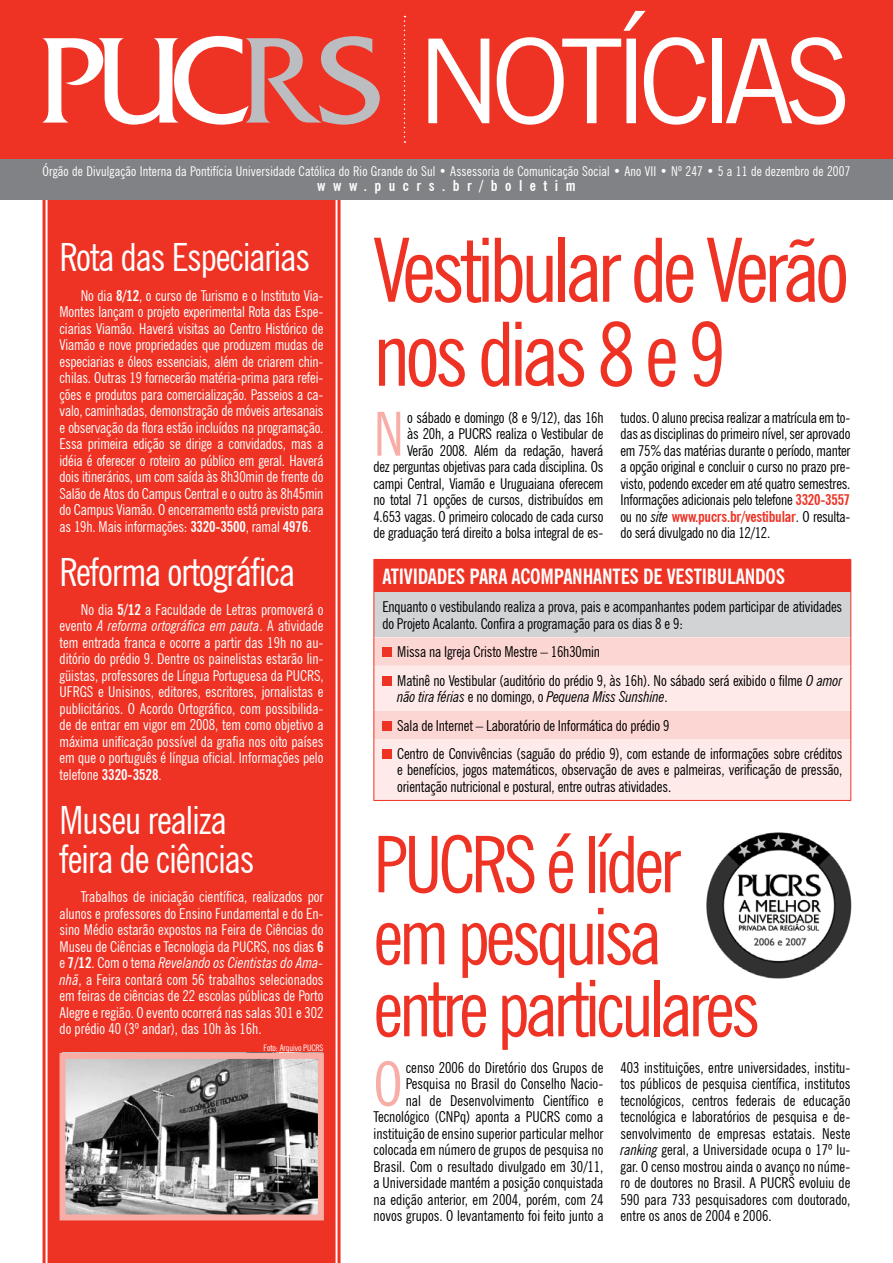
<style>
.page{position:relative;width:893px;height:1263px;background:#fff}
.page>*{position:absolute;margin:0;border:0;box-sizing:border-box;transform-origin:0 0}
.t1{font:117px "News Gothic BT";letter-spacing:-.08em;color:#fff}
.t2{font:condensed 88.5px/84px "News Gothic BT";letter-spacing:-.05em;color:#ee3224}
.t3{font:condensed 78px/72px "News Gothic BT";letter-spacing:-.05em;color:#ee3224}
.t4{font:condensed 60.6px "News Gothic BT";color:#f8ada7}
.t5{font:condensed 39px/39px "News Gothic BT";letter-spacing:-.025em;color:#fff}
.t6{font:700 condensed 21px "News Gothic BT";letter-spacing:-.01em;color:#fff}
.t7{font:condensed 15px/16.5px "News Gothic BT";letter-spacing:-.01em;color:#000}
.t8{font:condensed 15px/16.5px "News Gothic BT";color:#fff;text-align:justify}
.t9{font:700 condensed 15px "News Gothic BT";color:#fff}
.t10{font:condensed 13.5px "News Gothic BT";letter-spacing:.01em;color:#fff}
.t11{font:condensed 9px "News Gothic BT";letter-spacing:-.01em;color:#fff}
.s1{font-weight:700}
.s2{font-style:italic}
.s3{font-weight:700;color:#ee3224}
</style>
<div class="page">
<svg style="left:42px;top:200px;width:299px;height:1063px"></svg>
<div style="left:47px;top:200px;width:289px;height:1063px;background:#ee3224"></div>
<div style="left:0;top:153px;width:893px;height:47px;background:#808285"></div>
<div style="left:0;top:0;width:893px;height:159px;background:#ee3224"></div>
<svg style="left:404px;top:16px;width:1px;height:127px"></svg>
<svg style="left:43px;top:36px;width:337px;height:89px"></svg>
<img style="left:67px;top:1060px;width:250px;height:153px">
<div style="left:60px;top:1053px;width:264px;height:167px;border:6px solid #f8ada7"></div>
<div style="left:374px;top:559px;width:477px;height:33px;background:#ee3224"></div>
<div style="left:374px;top:592px;width:477px;height:45px;background:#d1d3d4"></div>
<svg style="left:374px;top:637px;width:476px;height:29px;background:#fbd6d3"></svg>
<svg style="left:374px;top:666px;width:476px;height:134px;background:#fce5e4"></svg>
<hr style="left:373px;top:559px;width:478px;height:1px;background:#ee3224">
<hr style="left:373px;top:560px;width:1px;height:32px;background:#ee3224">
<hr style="left:373px;top:592px;width:1px;height:45px;background:#ee3224">
<hr style="left:850px;top:592px;width:1px;height:45px;background:#ee3224">
<svg style="left:373px;top:637px;width:1px;height:29px"></svg>
<svg style="left:850px;top:637px;width:1px;height:29px"></svg>
<hr style="left:373px;top:666px;width:1px;height:45px;background:#ee3224">
<hr style="left:850px;top:666px;width:1px;height:45px;background:#ee3224">
<svg style="left:373px;top:711px;width:1px;height:28px"></svg>
<svg style="left:850px;top:711px;width:1px;height:28px"></svg>
<hr style="left:373px;top:739px;width:1px;height:61px;background:#ee3224">
<hr style="left:850px;top:739px;width:1px;height:61px;background:#ee3224">
<hr style="left:373px;top:800px;width:478px;height:1px;background:#ee3224">
<div style="left:382px;top:648px;width:10px;height:9px;background:#ee3224"></div>
<div style="left:382px;top:676px;width:10px;height:10px;background:#ee3224"></div>
<div style="left:382px;top:721px;width:10px;height:9px;background:#ee3224"></div>
<div style="left:382px;top:749px;width:10px;height:10px;background:#ee3224"></div>
<img style="left:706px;top:832px;width:146px;height:147px">
<h1 class="t1" style="left:417px;top:11px;width:435px">NOTÍCIAS</h1>
<p class="t10" style="left:43px;top:163px;width:809px">Órgão de Divulgação Interna da Pontifícia Universidade Católica do Rio Grande do Sul • Assessoria de Comunicação Social • Ano VII • Nº 247 • 5 a 11 de dezembro de 2007</p>
<p class="t9" style="left:317px;top:177px;width:260px">WWW.PUCRS.BR/BOLETIM</p>
<h3 class="t5" style="left:60px;top:238px;width:252px">Rota das Especiarias</h3>
<p class="t8" style="left:60px;top:287px;width:266px;text-indent:21px">No dia <span class="s1">8/12</span>, o curso de Turismo e o Instituto Via-Montes lançam o projeto experimental Rota das Espe&shy;ciarias Viamão. Haverá visitas ao Centro Histórico de Viamão e nove propriedades que produzem mudas de especiarias e óleos essenciais, além de criarem chin&shy;chilas. Outras 19 fornecerão matéria-prima para refei&shy;ções e produtos para comercialização. Passeios a ca&shy;valo, caminhadas, demonstração de móveis artesanais e observação da flora estão incluídos na programação.<br>Essa primeira edição se dirige a convidados, mas a idéia é oferecer o roteiro ao público em geral. Haverá dois itinerários, um com saída às 8h30min de frente do Salão de Atos do Campus Central e o outro às 8h45min do Campus Viamão. O encerramento está previsto para as 19h. Mais informações: <span class="s1">3320-3500</span>, ramal <span class="s1">4976</span>.</p>
<h3 class="t5" style="left:60px;top:552px;width:237px">Reforma ortográfica</h3>
<p class="t8" style="left:60px;top:601px;width:265px;text-indent:21px">No dia <span class="s1">5/12</span> a Faculdade de Letras promoverá o evento <span class="s2">A reforma ortográfica em pauta</span>. A atividade tem entrada franca e ocorre a partir das 19h no au&shy;ditório do prédio 9. Dentre os painelistas estarão lin&shy;güistas, professores de Língua Portuguesa da PUCRS, UFRGS e Unisinos, editores, escritores, jornalistas e publicitários. O Acordo Ortográfico, com possibilida&shy;de de entrar em vigor em 2008, tem como objetivo a máxima unificação possível da grafia nos oito países em que o português é língua oficial. Informações pelo telefone <span class="s1">3320-3528</span>.</p>
<h3 class="t5" style="left:60px;top:800px;width:197px">Museu realiza feira de ciências</h3>
<p class="t8" style="left:60px;top:888px;width:265px;text-indent:21px">Trabalhos de iniciação científica, realizados por alunos e professores do Ensino Fundamental e do En&shy;sino Médio estarão expostos na Feira de Ciências do Museu de Ciências e Tecnologia da PUCRS, nos dias <span class="s1">6 </span>e <span class="s1">7/12</span>. Com o tema <span class="s2">Revelando os Cientistas do Ama&shy;nhã</span>, a Feira contará com 56 trabalhos selecionados em feiras de ciências de 22 escolas públicas de Porto Alegre e região. O evento ocorrerá nas salas 301 e 302 do prédio 40 (3º andar), das 10h às 16h.</p>
<p class="t11" style="left:264px;top:1042px;width:61px">Foto: Arquivo PUCRS</p>
<h2 class="t2" style="left:373px;top:228px;width:477px">Vestibular de Verão nos dias 8 e 9</h2>
<h3 class="t4" style="left:373px;top:397px;width:32px">N</h3>
<p class="t7" style="left:373px;top:409px;width:232px;text-align:right">o sábado e domingo (8 e 9/12), das 16h<br>às 20h, a PUCRS realiza o Vestibular de<br>Verão 2008. Além da redação, haverá<br>dez perguntas objetivas para cada disciplina. Os campi Central, Viamão e Uruguaiana oferecem no total 71 opções de cursos, distribuídos em 4.653 vagas. O primeiro colocado de cada curso de graduação terá direito a bolsa integral de es-</p>
<p class="t7" style="left:620px;top:409px;width:231px;text-align:justify">tudos. O aluno precisa realizar a matrícula em to&shy;das as disciplinas do primeiro nível, ser aprovado em 75% das matérias durante o período, manter a opção original e concluir o curso no prazo pre&shy;visto, podendo exceder em até quatro semestres.<br>Informações adicionais pelo telefone <span class="s3">3320-3557 </span>ou no <span class="s2">site</span> <span class="s3">WWW.PUCRS.BR/VESTIBULAR</span>. O resulta&shy;do será divulgado no dia 12/12.</p>
<h3 class="t6" style="left:382px;top:563px;width:404px">ATIVIDADES PARA ACOMPANHANTES DE VESTIBULANDOS</h3>
<p class="t7" style="left:382px;top:599px;width:461px">Enquanto o vestibulando realiza a prova, pais e acompanhantes podem participar de atividades do Projeto Acalanto. Confira a programação para os dias 8 e 9:</p>
<p class="t7" style="left:397px;top:638px;width:447px;line-height:28.3px">Missa na Igreja Cristo Mestre – 16h30min<br>Matinê no Vestibular (auditório do prédio 9, às 16h). No sábado será exibido o filme <span class="s2">O amor</span></p>
<p class="t7" style="left:397px;top:682px;width:447px;line-height:28.3px"><span class="s2">não tira férias</span> e no domingo, o <span class="s2">Pequena Miss Sunshine</span>.<br>Sala de Internet – Laboratório de Informática do prédio 9<br>Centro de Convivências (saguão do prédio 9), com estande de informações sobre créditos</p>
<p class="t7" style="left:397px;top:762px;width:446px">e benefícios, jogos matemáticos, observação de aves e palmeiras, verificação de pressão, orientação nutricional e postural, entre outras atividades.</p>
<h3 class="t3" style="left:373px;top:828px;width:388px">PUCRS é líder em pesquisa entre particulares</h3>
<h3 class="t4" style="left:373px;top:1047px;width:31px">O</h3>
<p class="t7" style="left:373px;top:1059px;width:231px;text-align:right">censo 2006 do Diretório dos Grupos de Pesquisa no Brasil do Conselho Nacio-<br>nal de Desenvolvimento Científico e Tecnológico (CNPq) aponta a PUCRS como a instituição de ensino superior particular melhor colocada em número de grupos de pesquisa no Brasil. Com o resultado divulgado em 30/11, a Universidade mantém a posição conquistada na edição anterior, em 2004, porém, com 24 novos grupos. O levantamento foi feito junto a</p>
<p class="t7" style="left:620px;top:1059px;width:231px;text-align:justify">403 instituições, entre universidades, institu&shy;tos públicos de pesquisa científica, institutos tecnológicos, centros federais de educação tecnológica e laboratórios de pesquisa e de&shy;senvolvimento de empresas estatais. Neste <span class="s2">ranking</span> geral, a Universidade ocupa o 17º lu&shy;gar. O censo mostrou ainda o avanço no núme&shy;ro de doutores no Brasil. A PUCRS evoluiu de 590 para 733 pesquisadores com doutorado, entre os anos de 2004 e 2006.</p>
</div>
